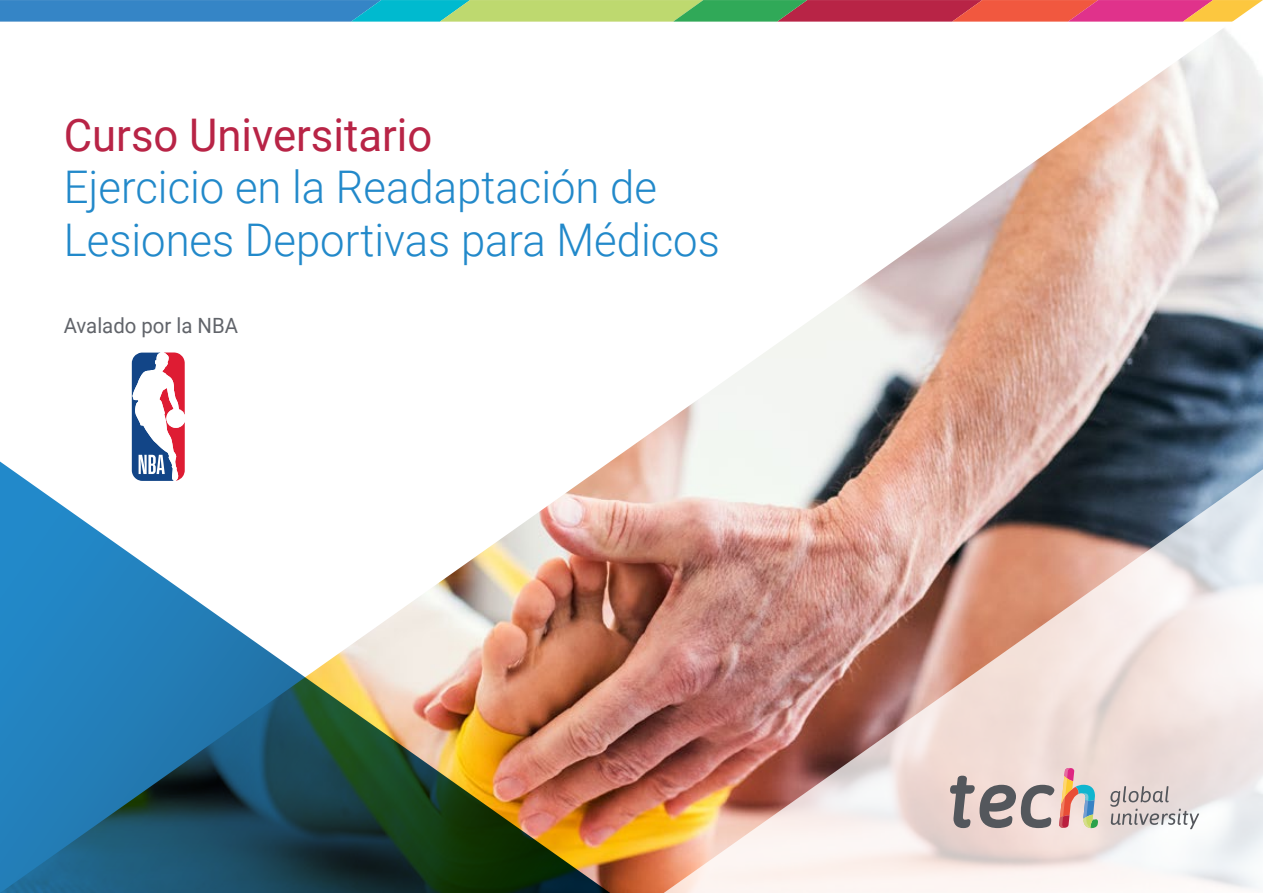
<style>
.page{position:relative;width:1263px;height:893px;background:#fff}
.page>*{position:absolute;margin:0;border:0;box-sizing:border-box;transform-origin:0 0}
.t1{font:300 45px/52.5px "Roboto";color:#2289ca}
.t2{font:45px "Roboto";color:#b82446}
.t3{font:21px "Roboto";color:#61646a}
</style>
<div class="page">
<img style="left:0;top:0;width:1263px;height:454px">
<img style="left:640px;top:454px;width:623px;height:439px">
<img style="left:0;top:446px;width:640px;height:447px">
<svg style="left:132px;top:352px;width:53px;height:129px"></svg>
<svg style="left:1110px;top:786px;width:89px;height:43px;background:#cec6c5"></svg>
<svg style="left:950px;top:768px;width:148px;height:60px;background:#beafab"></svg>
<p class="t2" style="left:64px;top:103px;width:370px">Curso Universitario</p>
<p class="t1" style="left:64px;top:159px;width:657px">Ejercicio en la Readaptación de<br>Lesiones Deportivas para Médicos</p>
<p class="t3" style="left:64px;top:310px;width:176px">Avalado por la NBA</p>
</div>
